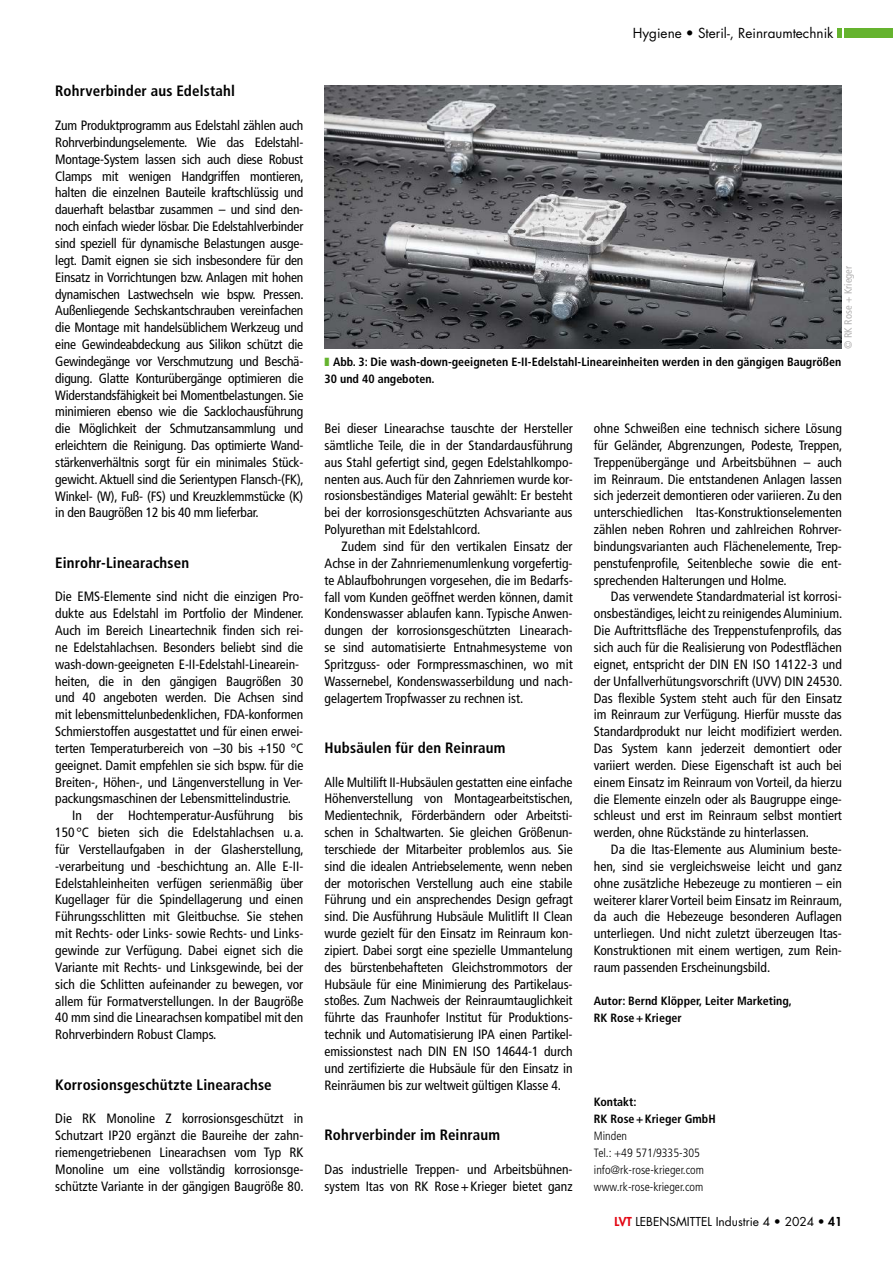
<style>
.page{position:relative;width:893px;height:1263px;background:#fff}
.page>*{position:absolute;margin:0;border:0;box-sizing:border-box;transform-origin:0 0}
.t1{font:700 condensed 15px "Frutiger LT Std";letter-spacing:.01em;color:#000}
.t2{font:condensed 13.5px/16.8px "Frutiger LT Std";color:#000;text-align:justify}
.t3{font:13.5px "Futura Std";color:#000}
.t4{font:700 condensed 12px/16.8px "Frutiger LT Std";color:#000}
.t5{font:300 condensed 12px/16.8px "Frutiger LT Std";color:#000}
.t6{font:12px "Futura Std";color:#000}
.t7{font:condensed 10.5px "Frutiger LT Std";color:#b3b2b2}
.s1{color:#65b32e}
.s2{font-weight:800;color:#e30613}
.s3{font-weight:800}
</style>
<div class="page">
<img style="left:325px;top:85px;width:517px;height:264px">
<hr style="left:838px;top:28px;width:4px;height:10px;background:#65b32e">
<div style="left:845px;top:28px;width:48px;height:10px;background:#65b32e"></div>
<p class="t1" style="left:55px;top:82px;width:181px">Rohrverbinder aus Edelstahl</p>
<p class="t2" style="left:55px;top:117px;width:250px">Zum Produktprogramm aus Edelstahl zählen auch Rohrverbindungselemente. Wie das Edelstahl-Montage-System lassen sich auch diese Robust Clamps mit wenigen Handgriffen montieren, halten die einzelnen Bauteile kraftschlüssig und dauerhaft belastbar zusammen – und sind den&shy;noch einfach wieder lösbar. Die Edelstahlverbinder sind speziell für dynamische Belastungen ausge&shy;legt. Damit eignen sie sich insbesondere für den Einsatz in Vorrichtungen bzw. Anlagen mit hohen dynamischen Lastwechseln wie bspw. Pressen.<br>Außenliegende Sechskantschrauben vereinfachen die Montage mit handelsüblichem Werkzeug und eine Gewindeabdeckung aus Silikon schützt die Gewindegänge vor Verschmutzung und Beschä&shy;digung. Glatte Konturübergänge optimieren die Widerstandsfähigkeit bei Momentbelastungen. Sie minimieren ebenso wie die Sacklochausführung die Möglichkeit der Schmutzansammlung und erleichtern die Reinigung. Das optimierte Wand&shy;stärkenverhältnis sorgt für ein minimales Stück&shy;gewicht. Aktuell sind die Serientypen Flansch-(FK), Winkel- (W), Fuß- (FS) und Kreuzklemmstücke (K) in den Baugrößen 12 bis 40 mm lieferbar.</p>
<p class="t1" style="left:55px;top:554px;width:135px">Einrohr-Linearachsen</p>
<p class="t2" style="left:55px;top:588px;width:250px">Die EMS-Elemente sind nicht die einzigen Pro-</p>
<p class="t2" style="left:55px;top:605px;width:250px">dukte aus Edelstahl im Portfolio der Mindener.</p>
<p class="t2" style="left:55px;top:622px;width:250px">Auch im Bereich Lineartechnik finden sich rei-</p>
<p class="t2" style="left:55px;top:639px;width:250px">ne Edelstahlachsen. Besonders beliebt sind die</p>
<p class="t2" style="left:55px;top:656px;width:244px">wash-down-geeigneten E-II-Edelstahl-Linearein-</p>
<p class="t2" style="left:55px;top:673px;width:250px">heiten, die in den gängigen Baugrößen 30</p>
<p class="t2" style="left:55px;top:689px;width:250px">und 40 angeboten werden. Die Achsen sind</p>
<p class="t2" style="left:55px;top:706px;width:250px">mit lebensmittelunbedenklichen, FDA-konformen</p>
<p class="t2" style="left:55px;top:723px;width:250px">Schmierstoffen ausgestattet und für einen erwei-</p>
<p class="t2" style="left:55px;top:740px;width:250px">terten Temperaturbereich von –30 bis +150 °C</p>
<p class="t2" style="left:55px;top:757px;width:250px">geeignet. Damit empfehlen sie sich bspw. für die</p>
<p class="t2" style="left:55px;top:774px;width:250px">Breiten-, Höhen-, und Längenverstellung in Ver-</p>
<p class="t2" style="left:55px;top:790px;width:237px">packungsmaschinen der Lebensmittelindustrie.</p>
<p class="t2" style="left:72px;top:807px;width:233px">In der Hochtemperatur-Ausführung bis</p>
<p class="t2" style="left:55px;top:824px;width:250px">150 °C bieten sich die Edelstahlachsen u.a.</p>
<p class="t2" style="left:55px;top:841px;width:250px">für Verstellaufgaben in der Glasherstellung,</p>
<p class="t2" style="left:55px;top:858px;width:250px">-verarbeitung und -beschichtung an. Alle E-II-</p>
<p class="t2" style="left:55px;top:875px;width:250px">Edelstahleinheiten verfügen serienmäßig über</p>
<p class="t2" style="left:55px;top:891px;width:250px">Kugellager für die Spindellagerung und einen</p>
<p class="t2" style="left:55px;top:908px;width:250px">Führungsschlitten mit Gleitbuchse. Sie stehen</p>
<p class="t2" style="left:55px;top:925px;width:250px">mit Rechts- oder Links- sowie Rechts- und Links-</p>
<p class="t2" style="left:55px;top:942px;width:250px">gewinde zur Verfügung. Dabei eignet sich die</p>
<p class="t2" style="left:55px;top:959px;width:250px">Variante mit Rechts- und Linksgewinde, bei der</p>
<p class="t2" style="left:55px;top:976px;width:250px">sich die Schlitten aufeinander zu bewegen, vor</p>
<p class="t2" style="left:55px;top:992px;width:250px">allem für Formatverstellungen. In der Baugröße</p>
<p class="t2" style="left:55px;top:1009px;width:250px">40 mm sind die Linearachsen kompatibel mit den</p>
<p class="t2" style="left:55px;top:1026px;width:163px">Rohrverbindern Robust Clamps.</p>
<p class="t1" style="left:55px;top:1075px;width:218px">Korrosionsgeschützte Linearachse</p>
<p class="t2" style="left:55px;top:1110px;width:250px">Die RK Monoline Z korrosionsgeschützt in Schutzart IP20 ergänzt die Baureihe der zahn&shy;riemengetriebenen Linearachsen vom Typ RK Monoline um eine vollständig korrosionsge&shy;schützte Variante in der gängigen Baugröße 80.</p>
<p class="t3" style="left:633px;top:24px;width:202px">Hygiene • Steril-, Reinraumtechnik</p>
<p class="t7" style="left:842px;top:349px;width:85px;rotate:-90deg">© RK Rose + Krieger</p>
<p class="t4" style="left:325px;top:353px;width:518px"><span class="s1">❚</span> Abb. 3: Die wash-down-geeigneten E-II-Edelstahl-Lineareinheiten werden in den gängigen Baugrößen<br>30 und 40 angeboten.</p>
<p class="t2" style="left:325px;top:420px;width:250px">Bei dieser Linearachse tauschte der Hersteller sämtliche Teile, die in der Standardausführung aus Stahl gefertigt sind, gegen Edelstahlkompo&shy;nenten aus. Auch für den Zahnriemen wurde kor&shy;rosionsbeständiges Material gewählt: Er besteht bei der korrosionsgeschützten Achsvariante aus Polyurethan mit Edelstahlcord.</p>
<p class="t2" style="left:325px;top:538px;width:250px;text-indent:17px">Zudem sind für den vertikalen Einsatz der Achse in der Zahnriemenumlenkung vorgefertig&shy;te Ablaufbohrungen vorgesehen, die im Bedarfs&shy;fall vom Kunden geöffnet werden können, damit Kondenswasser ablaufen kann. Typische Anwen&shy;dungen der korrosionsgeschützten Linearach&shy;se sind automatisierte Entnahmesysteme von Spritzguss- oder Formpressmaschinen, wo mit Wassernebel, Kondenswasserbildung und nach&shy;gelagertem Tropfwasser zu rechnen ist.</p>
<p class="t1" style="left:325px;top:739px;width:183px">Hubsäulen für den Reinraum</p>
<p class="t2" style="left:325px;top:773px;width:250px">Alle Multilift II-Hubsäulen gestatten eine einfache Höhenverstellung von Montagearbeitstischen, Medientechnik, Förderbändern oder Arbeitsti&shy;schen in Schaltwarten. Sie gleichen Größenun&shy;terschiede der Mitarbeiter problemlos aus. Sie sind die idealen Antriebselemente, wenn neben der motorischen Verstellung auch eine stabile Führung und ein ansprechendes Design gefragt sind. Die Ausführung Hubsäule Mulitlift II Clean wurde gezielt für den Einsatz im Reinraum kon&shy;zipiert. Dabei sorgt eine spezielle Ummantelung des bürstenbehafteten Gleichstrommotors der Hubsäule für eine Minimierung des Partikelaus&shy;stoßes. Zum Nachweis der Reinraumtauglichkeit führte das Fraunhofer Institut für Produktions&shy;technik und Automatisierung IPA einen Partikel&shy;emissionstest nach DIN EN ISO 14644-1 durch und zertifizierte die Hubsäule für den Einsatz in Reinräumen bis zur weltweit gültigen Klasse 4.</p>
<p class="t1" style="left:325px;top:1126px;width:177px">Rohrverbinder im Reinraum</p>
<p class="t2" style="left:325px;top:1161px;width:250px">Das industrielle Treppen- und Arbeitsbühnen&shy;system Itas von RK Rose+Krieger bietet ganz</p>
<p class="t2" style="left:594px;top:420px;width:250px">ohne Schweißen eine technisch sichere Lösung für Geländer, Abgrenzungen, Podeste, Treppen, Treppenübergänge und Arbeitsbühnen – auch im Reinraum. Die entstandenen Anlagen lassen sich jederzeit demontieren oder variieren. Zu den unterschiedlichen Itas-Konstruktionselementen zählen neben Rohren und zahlreichen Rohrver&shy;bindungsvarianten auch Flächenelemente, Trep&shy;penstufenprofile, Seitenbleche sowie die ent&shy;sprechenden Halterungen und Holme.</p>
<p class="t2" style="left:594px;top:588px;width:250px;text-indent:17px">Das verwendete Standardmaterial ist korrosi&shy;onsbeständiges, leicht zu reinigendes Aluminium.<br>Die Auftrittsfläche des Treppenstufenprofils, das sich auch für die Realisierung von Podestflächen eignet, entspricht der DIN EN ISO 14122-3 und der Unfallverhütungsvorschrift (UVV) DIN 24530.<br>Das flexible System steht auch für den Einsatz im Reinraum zur Verfügung. Hierfür musste das Standardprodukt nur leicht modifiziert werden.<br>Das System kann jederzeit demontiert oder variiert werden. Diese Eigenschaft ist auch bei einem Einsatz im Reinraum von Vorteil, da hierzu die Elemente einzeln oder als Baugruppe einge&shy;schleust und erst im Reinraum selbst montiert werden, ohne Rückstände zu hinterlassen.</p>
<p class="t2" style="left:594px;top:841px;width:250px;text-indent:17px">Da die Itas-Elemente aus Aluminium beste&shy;hen, sind sie vergleichsweise leicht und ganz ohne zusätzliche Hebezeuge zu montieren – ein weiterer klarer Vorteil beim Einsatz im Reinraum, da auch die Hebezeuge besonderen Auflagen unterliegen. Und nicht zuletzt überzeugen Itas-Konstruktionen mit einem wertigen, zum Rein&shy;raum passenden Erscheinungsbild.</p>
<p class="t4" style="left:594px;top:993px;width:199px">Autor: Bernd Klöpper, Leiter Marketing,<br>RK Rose+Krieger</p>
<p class="t4" style="left:594px;top:1094px;width:123px">Kontakt:<br>RK Rose+Krieger GmbH</p>
<p class="t5" style="left:594px;top:1127px;width:112px">Minden<br>Tel.: +49 571/9335-305 info@rk-rose-krieger.com www.rk-rose-krieger.com</p>
<p class="t6" style="left:614px;top:1214px;width:229px"><span class="s2">LVT</span> LEBENSMITTEL Industrie 4 • 2024 <span class="s3">• 41</span></p>
</div>
